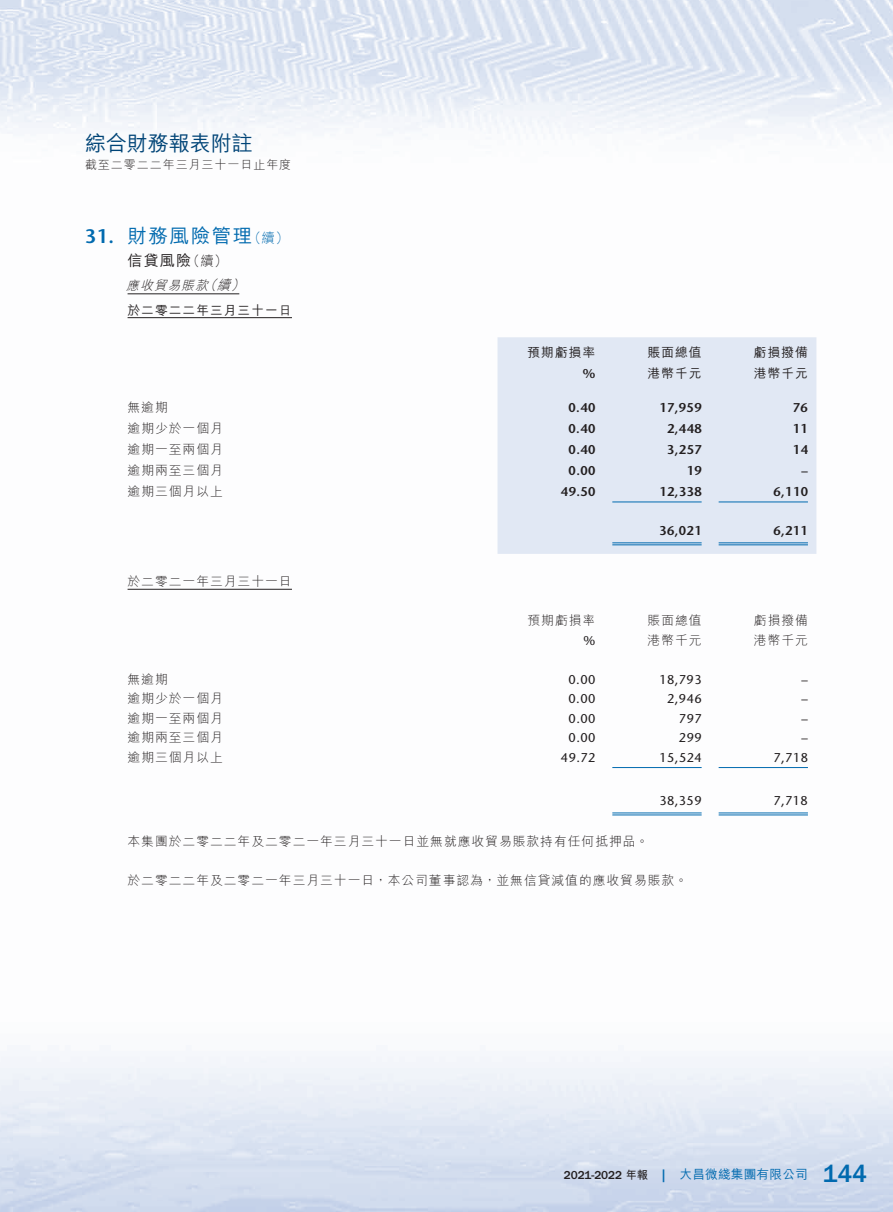
<style>
.page{position:relative;width:893px;height:1212px;background:#fff}
.page>*{position:absolute;margin:0;border:0;box-sizing:border-box;transform-origin:0 0}
.t1{font:500 25.5px "ITC Franklin Gothic Std";color:#016aaf}
.t2{font:500 21px "M Hei HK";color:#047}
.t3{font:500 19.5px "M Hei HK";letter-spacing:.08em;color:#016aaf}
.t4{font:600 19.5px "Stone Sans Std";color:#016aaf}
.t5{font:500 15px "M Hei HK";color:#231f20}
.t6{font:300 13.5px "M Hei HK";color:#016aaf}
.t7{font:300 13.5px "M Hei HK";color:#231f20}
.t8{font:italic 300 13.5px "M Hei HK";color:#231f20}
.t9{font:300 12.75px "M Hei HK";letter-spacing:.08em;color:#231f20}
.t10{font:600 12.75px "Stone Sans Std";letter-spacing:.03em;color:#231f20}
.t11{font:500 12.75px "Stone Sans Std";letter-spacing:.03em;color:#231f20}
.t12{font:500 12.75px "M Hei HK";letter-spacing:.08em;color:#231f20}
.t13{font:500 12.75px "M Hei HK";letter-spacing:.01em;color:#016aaf}
.t14{font:italic 300 12.75px "M Hei HK";color:#231f20}
.t15{font:500 12.75px "ITC Franklin Gothic Std";color:#016aaf}
.t16{font:300 12px "M Hei HK";letter-spacing:.08em;color:#231f20}
.t17{font:500 12px "ITC Franklin Gothic Std";letter-spacing:-.01em;color:#231f20}
.s1{font-size:13.5px}
.s2{font-family:"M Hei HK";font-weight:700;font-size:11.25px}
</style>
<div class="page">
<img style="left:0;top:0;width:893px;height:1212px">
<hr style="left:128px;top:293px;width:111px;height:1px;background:#231f20">
<hr style="left:128px;top:317px;width:164px;height:1px;background:#231f20">
<div style="left:497px;top:337px;width:319px;height:217px;background:#e1e8f4"></div>
<hr style="left:612px;top:502px;width:90px;height:1px;background:#016aaf">
<hr style="left:719px;top:502px;width:89px;height:1px;background:#016aaf">
<hr style="left:612px;top:542px;width:90px;height:1px;background:#016aaf">
<hr style="left:612px;top:544px;width:90px;height:1px;background:#016aaf">
<hr style="left:719px;top:542px;width:89px;height:1px;background:#016aaf">
<hr style="left:719px;top:544px;width:89px;height:1px;background:#016aaf">
<hr style="left:128px;top:589px;width:164px;height:1px;background:#231f20">
<hr style="left:612px;top:767px;width:90px;height:1px;background:#016aaf">
<hr style="left:719px;top:767px;width:89px;height:1px;background:#016aaf">
<hr style="left:612px;top:812px;width:90px;height:1px;background:#016aaf">
<hr style="left:612px;top:814px;width:90px;height:1px;background:#016aaf">
<hr style="left:719px;top:812px;width:89px;height:1px;background:#016aaf">
<hr style="left:719px;top:814px;width:89px;height:1px;background:#016aaf">
<h2 class="t2" style="left:85px;top:128px;width:169px">綜合財務報表附註</h2>
<p class="t16" style="left:85px;top:156px;width:208px">截至二零二二年三月三十一日止年度</p>
<h3 class="t4" style="left:85px;top:224px;width:31px">31.</h3>
<h3 class="t3" style="left:128px;top:221px;width:126px">財務風險管理</h3>
<p class="t6" style="left:248px;top:228px;width:43px">（續(</p>
<p class="t5" style="left:128px;top:250px;width:65px">信貸風險</p>
<p class="t7" style="left:186px;top:252px;width:43px">（續(</p>
<p class="t14" style="left:126px;top:276px;width:110px">應收貿易賬款<span class="s1">續</span></p>
<p class="t8" style="left:203px;top:276px;width:20px">（</p>
<p class="t12" style="left:128px;top:301px;width:166px">於二零二二年三月三十一日</p>
<p class="t8" style="left:231px;top:276px;width:20px">(</p>
<p class="t9" style="left:128px;top:398px;width:42px">無逾期</p>
<p class="t9" style="left:128px;top:419px;width:97px">逾期少於一個月</p>
<p class="t9" style="left:128px;top:440px;width:97px">逾期一至兩個月</p>
<p class="t9" style="left:128px;top:461px;width:97px">逾期兩至三個月</p>
<p class="t9" style="left:128px;top:482px;width:97px">逾期三個月以上</p>
<p class="t12" style="left:528px;top:343px;width:69px">預期虧損率</p>
<p class="t12" style="left:648px;top:343px;width:56px">賬面總值</p>
<p class="t10" style="left:583px;top:366px;width:14px">%</p>
<p class="t12" style="left:648px;top:364px;width:56px">港幣千元</p>
<p class="t10" style="left:569px;top:400px;width:28px">0.40</p>
<p class="t10" style="left:659px;top:400px;width:44px">17,959</p>
<p class="t10" style="left:569px;top:421px;width:28px">0.40</p>
<p class="t10" style="left:667px;top:421px;width:36px">2,448</p>
<p class="t10" style="left:569px;top:442px;width:28px">0.40</p>
<p class="t10" style="left:667px;top:442px;width:36px">3,257</p>
<p class="t10" style="left:569px;top:463px;width:28px">0.00</p>
<p class="t10" style="left:687px;top:463px;width:17px">19</p>
<p class="t10" style="left:561px;top:484px;width:36px">49.50</p>
<p class="t10" style="left:660px;top:484px;width:44px">12,338</p>
<p class="t10" style="left:659px;top:523px;width:44px">36,021</p>
<p class="t9" style="left:128px;top:573px;width:166px">於二零二一年三月三十一日</p>
<p class="t9" style="left:528px;top:612px;width:69px">預期虧損率</p>
<p class="t9" style="left:648px;top:612px;width:56px">賬面總值</p>
<p class="t11" style="left:583px;top:633px;width:13px">%</p>
<p class="t9" style="left:648px;top:631px;width:56px">港幣千元</p>
<p class="t9" style="left:128px;top:670px;width:42px">無逾期</p>
<p class="t11" style="left:569px;top:672px;width:28px">0.00</p>
<p class="t11" style="left:659px;top:672px;width:44px">18,793</p>
<p class="t9" style="left:128px;top:690px;width:97px">逾期少於一個月</p>
<p class="t11" style="left:569px;top:691px;width:28px">0.00</p>
<p class="t11" style="left:667px;top:691px;width:36px">2,946</p>
<p class="t9" style="left:128px;top:709px;width:97px">逾期一至兩個月</p>
<p class="t11" style="left:569px;top:711px;width:28px">0.00</p>
<p class="t11" style="left:679px;top:711px;width:24px">797</p>
<p class="t9" style="left:128px;top:729px;width:97px">逾期兩至三個月</p>
<p class="t11" style="left:569px;top:730px;width:28px">0.00</p>
<p class="t11" style="left:679px;top:730px;width:24px">299</p>
<p class="t9" style="left:128px;top:748px;width:97px">逾期三個月以上</p>
<p class="t11" style="left:561px;top:750px;width:36px">49.72</p>
<p class="t11" style="left:660px;top:750px;width:44px">15,524</p>
<p class="t11" style="left:659px;top:793px;width:44px">38,359</p>
<p class="t9" style="left:128px;top:833px;width:523px">本集團於二零二二年及二零二一年三月三十一日並無就應收貿易賬款持有任何抵押品。</p>
<p class="t9" style="left:128px;top:872px;width:561px">於二零二二年及二零二一年三月三十一日，本公司董事認為，並無信貸減值的應收貿易賬款。</p>
<p class="t12" style="left:754px;top:343px;width:56px">虧損撥備</p>
<p class="t12" style="left:754px;top:364px;width:56px">港幣千元</p>
<p class="t10" style="left:793px;top:400px;width:17px">76</p>
<p class="t10" style="left:793px;top:421px;width:17px">11</p>
<p class="t10" style="left:793px;top:442px;width:17px">14</p>
<p class="t10" style="left:802px;top:463px;width:8px">–</p>
<p class="t10" style="left:774px;top:484px;width:36px">6,110</p>
<p class="t10" style="left:773px;top:523px;width:36px">6,211</p>
<p class="t9" style="left:754px;top:612px;width:56px">虧損撥備</p>
<p class="t9" style="left:754px;top:631px;width:56px">港幣千元</p>
<p class="t11" style="left:802px;top:672px;width:8px">–</p>
<p class="t11" style="left:802px;top:691px;width:8px">–</p>
<p class="t11" style="left:802px;top:711px;width:8px">–</p>
<p class="t11" style="left:802px;top:730px;width:8px">–</p>
<p class="t11" style="left:774px;top:750px;width:36px">7,718</p>
<p class="t11" style="left:773px;top:793px;width:36px">7,718</p>
<p class="t17" style="left:564px;top:1168px;width:86px">2021-2022 <span class="s2">年報</span></p>
<p class="t15" style="left:660px;top:1167px;width:8px">|</p>
<p class="t13" style="left:679px;top:1165px;width:130px">大昌微綫集團有限公司</p>
<h1 class="t1" style="left:823px;top:1159px;width:46px">144</h1>
</div>
